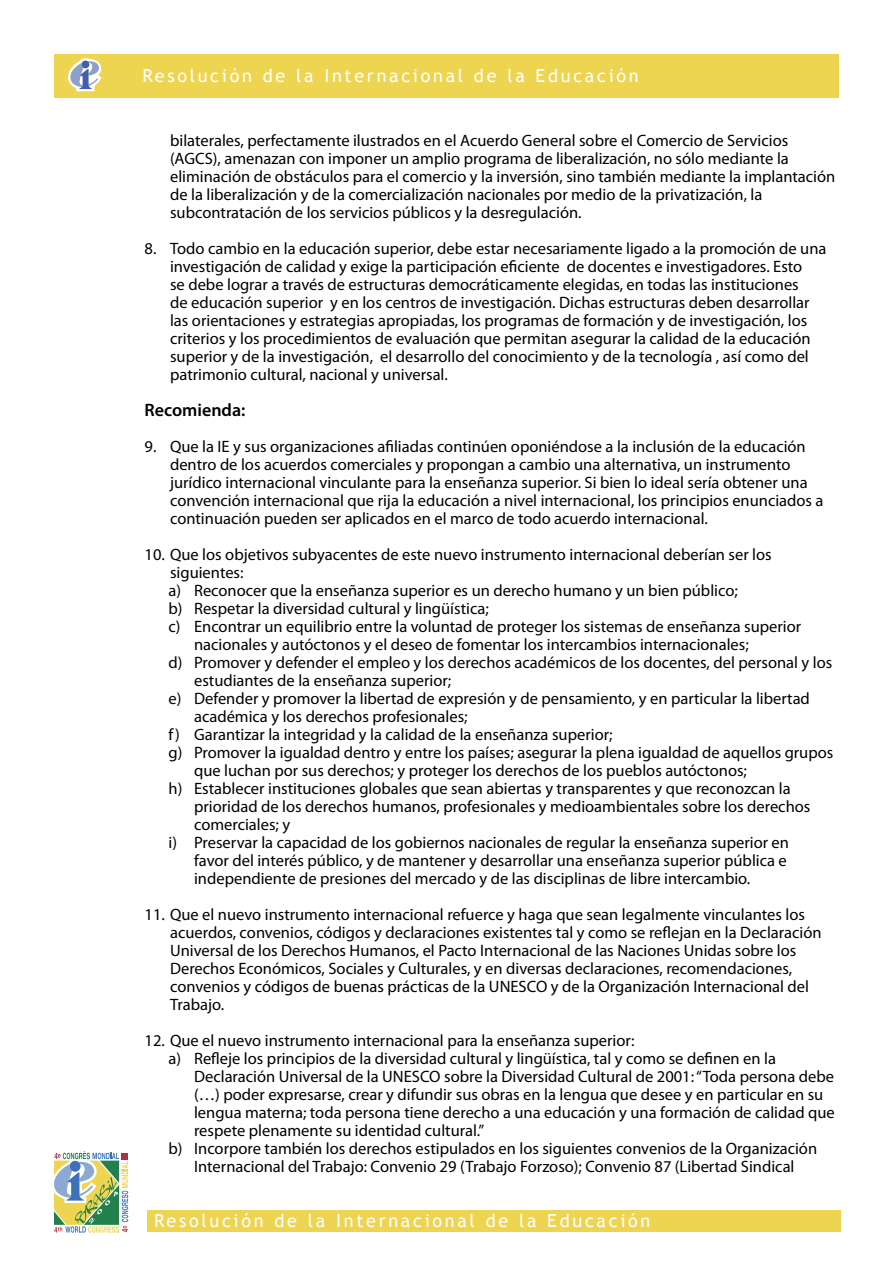
<style>
.page{position:relative;width:893px;height:1263px;background:#fff}
.page>*{position:absolute;margin:0;border:0;box-sizing:border-box;transform-origin:0 0}
.t1{font:18px "Trebuchet MS";letter-spacing:.15em;color:#fff}
.t2{font:600 18px "Myriad Pro";color:#000}
.t3{font:16.5px/18px "Myriad Pro";color:#000}
</style>
<div class="page">
<div style="left:147px;top:1210px;width:693px;height:22px;background:#edd451"></div>
<div style="left:54px;top:54px;width:785px;height:43px;background:#edd451"></div>
<svg style="left:68px;top:58px;width:34px;height:34px"></svg>
<svg style="left:54px;top:1151px;width:74px;height:82px"></svg>
<p class="t1" style="left:142px;top:65px;width:498px">Resolución de la Internacional de la Educación</p>
<p class="t3" style="left:170px;top:132px;width:667px">bilaterales, perfectamente ilustrados en el Acuerdo General sobre el Comercio de Servicios (AGCS), amenazan con imponer un amplio programa de liberalización, no sólo mediante la eliminación de obstáculos para el comercio y la inversión, sino también mediante la implantación de la liberalización y de la comercialización nacionales por medio de la privatización, la subcontratación de los servicios públicos y la desregulación.</p>
<p class="t3" style="left:170px;top:240px;width:658px;text-indent:-26px">8. Todo cambio en la educación superior, debe estar necesariamente ligado a la promoción de una investigación de calidad y exige la participación eficiente de docentes e investigadores. Esto<br>se debe lograr a través de estructuras democráticamente elegidas, en todas las instituciones<br>de educación superior y en los centros de investigación. Dichas estructuras deben desarrollar las orientaciones y estrategias apropiadas, los programas de formación y de investigación, los criterios y los procedimientos de evaluación que permitan asegurar la calidad de la educación superior y de la investigación, el desarrollo del conocimiento y de la tecnología , así como del patrimonio cultural, nacional y universal.</p>
<p class="t2" style="left:145px;top:400px;width:102px">Recomienda:</p>
<p class="t3" style="left:170px;top:438px;width:655px;text-indent:-26px">9. Que la IE y sus organizaciones afiliadas continúen oponiéndose a la inclusión de la educación dentro de los acuerdos comerciales y propongan a cambio una alternativa, un instrumento jurídico internacional vinculante para la enseñanza superior. Si bien lo ideal sería obtener una convención internacional que rija la educación a nivel internacional, los principios enunciados a continuación pueden ser aplicados en el marco de todo acuerdo internacional.</p>
<p class="t3" style="left:145px;top:546px;width:629px">10. Que los objetivos subyacentes de este nuevo instrumento internacional deberían ser los</p>
<p class="t3" style="left:170px;top:564px;width:75px">siguientes:</p>
<p class="t3" style="left:169px;top:582px;width:571px">a) Reconocer que la enseñanza superior es un derecho humano y un bien público;</p>
<p class="t3" style="left:169px;top:600px;width:322px">b) Respetar la diversidad cultural y lingüística;</p>
<p class="t3" style="left:169px;top:618px;width:634px">c) Encontrar un equilibrio entre la voluntad de proteger los sistemas de enseñanza superior</p>
<p class="t3" style="left:194px;top:636px;width:556px">nacionales y autóctonos y el deseo de fomentar los intercambios internacionales;</p>
<p class="t3" style="left:169px;top:654px;width:665px">d) Promover y defender el empleo y los derechos académicos de los docentes, del personal y los</p>
<p class="t3" style="left:194px;top:672px;width:259px">estudiantes de la enseñanza superior;</p>
<p class="t3" style="left:169px;top:690px;width:643px">e) Defender y promover la libertad de expresión y de pensamiento, y en particular la libertad</p>
<p class="t3" style="left:194px;top:708px;width:275px">académica y los derechos profesionales;</p>
<p class="t3" style="left:169px;top:726px;width:446px">f) Garantizar la integridad y la calidad de la enseñanza superior;</p>
<p class="t3" style="left:169px;top:744px;width:666px">g) Promover la igualdad dentro y entre los países; asegurar la plena igualdad de aquellos grupos</p>
<p class="t3" style="left:194px;top:762px;width:554px">que luchan por sus derechos; y proteger los derechos de los pueblos autóctonos;</p>
<p class="t3" style="left:169px;top:780px;width:624px">h) Establecer instituciones globales que sean abiertas y transparentes y que reconozcan la</p>
<p class="t3" style="left:194px;top:798px;width:618px">prioridad de los derechos humanos, profesionales y medioambientales sobre los derechos</p>
<p class="t3" style="left:194px;top:816px;width:98px">comerciales; y</p>
<p class="t3" style="left:169px;top:834px;width:622px">i) Preservar la capacidad de los gobiernos nacionales de regular la enseñanza superior en</p>
<p class="t3" style="left:194px;top:852px;width:594px">favor del interés público, y de mantener y desarrollar una enseñanza superior pública e</p>
<p class="t3" style="left:194px;top:870px;width:558px">independiente de presiones del mercado y de las disciplinas de libre intercambio.</p>
<p class="t3" style="left:170px;top:906px;width:653px;text-indent:-26px">11. Que el nuevo instrumento internacional refuerce y haga que sean legalmente vinculantes los acuerdos, convenios, códigos y declaraciones existentes tal y como se reflejan en la Declaración Universal de los Derechos Humanos, el Pacto Internacional de las Naciones Unidas sobre los Derechos Económicos, Sociales y Culturales, y en diversas declaraciones, recomendaciones, convenios y códigos de buenas prácticas de la UNESCO y de la Organización Internacional del Trabajo.</p>
<p class="t3" style="left:145px;top:1032px;width:491px">12. Que el nuevo instrumento internacional para la enseñanza superior:</p>
<p class="t3" style="left:169px;top:1050px;width:609px">a) Refleje los principios de la diversidad cultural y lingüística, tal y como se definen en la</p>
<p class="t3" style="left:194px;top:1068px;width:642px">Declaración Universal de la UNESCO sobre la Diversidad Cultural de 2001: “Toda persona debe</p>
<p class="t3" style="left:194px;top:1086px;width:631px">(…) poder expresarse, crear y difundir sus obras en la lengua que desee y en particular en su</p>
<p class="t3" style="left:194px;top:1104px;width:642px">lengua materna; toda persona tiene derecho a una educación y una formación de calidad que</p>
<p class="t3" style="left:194px;top:1122px;width:292px">respete plenamente su identidad cultural.”</p>
<p class="t3" style="left:169px;top:1140px;width:650px">b) Incorpore también los derechos estipulados en los siguientes convenios de la Organización</p>
<p class="t3" style="left:194px;top:1158px;width:602px">Internacional del Trabajo: Convenio 29 (Trabajo Forzoso); Convenio 87 (Libertad Sindical</p>
<p class="t1" style="left:154px;top:1209px;width:498px">Resolución de la Internacional de la Educación</p>
</div>
